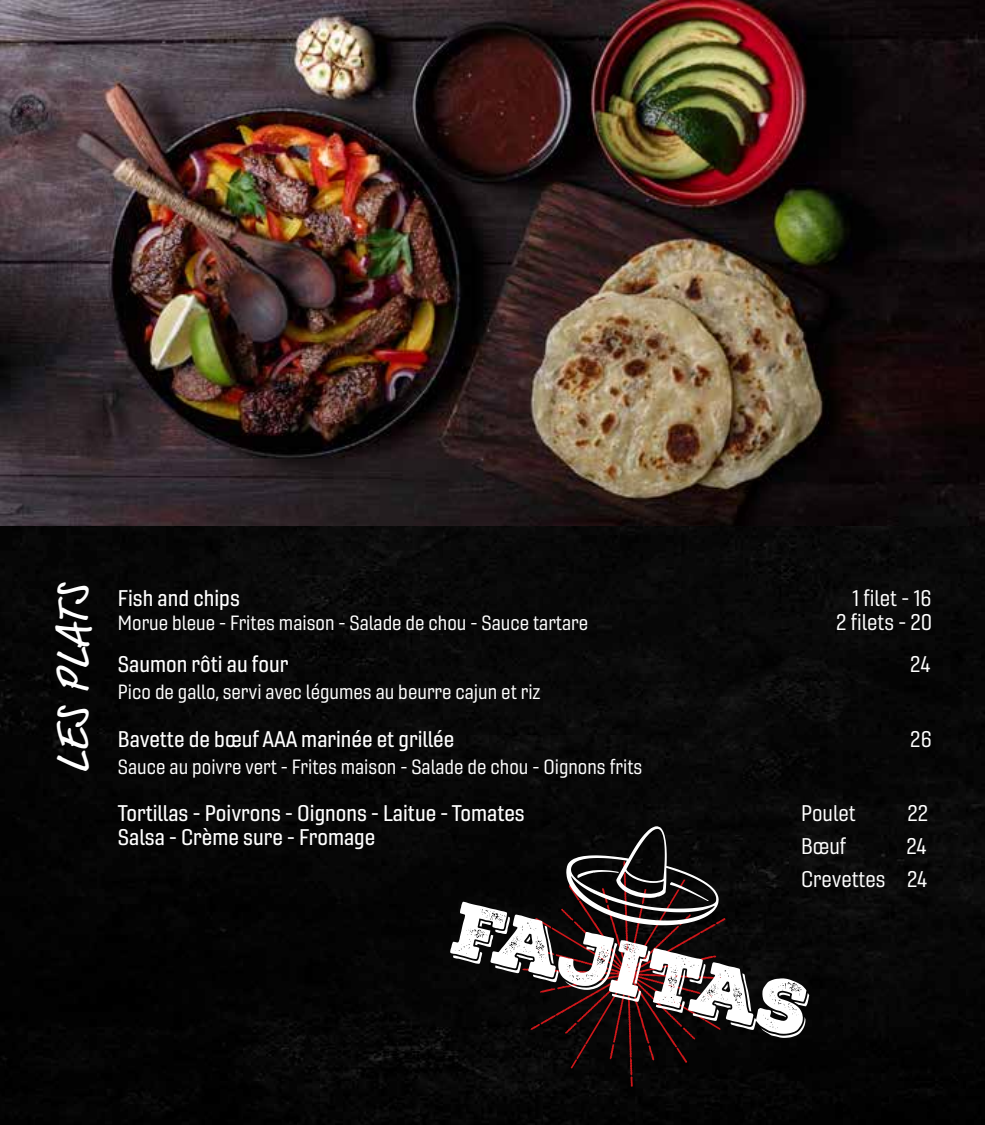
<style>
.page{position:relative;width:985px;height:1125px;background:#fff}
.page>*{position:absolute;margin:0;border:0;box-sizing:border-box;transform-origin:0 0}
.t1{font:46px "Market Pro";color:#fff}
.t2{font:22px/24px "Gineso Nor Med";color:#fff}
.t3{font:22px/33px "Gineso Nor Reg";color:#fff;text-align:right}
.t4{font:20px "Gineso Nor Reg";color:#fff}
</style>
<div class="page">
<div style="left:0;top:525px;width:985px;height:600px;background:#070707"></div>
<img style="left:0;top:0;width:985px;height:525px">
<svg style="left:450px;top:826px;width:359px;height:261px;background:#353030"></svg>
<h1 class="t1" style="left:42px;top:774px;width:193px;rotate:-90deg">LES PLATS</h1>
<p class="t2" style="left:118px;top:586px;width:123px">Fish and chips</p>
<p class="t3" style="left:852px;top:581px;width:81px">1 filet - 16</p>
<p class="t4" style="left:118px;top:610px;width:472px">Morue bleue - Frites maison - Salade de chou - Sauce tartare</p>
<p class="t3" style="left:836px;top:605px;width:98px">2 filets - 20</p>
<p class="t2" style="left:118px;top:652px;width:172px">Saumon rôti au four</p>
<p class="t3" style="left:910px;top:647px;width:22px">24</p>
<p class="t4" style="left:118px;top:679px;width:424px">Pico de gallo, servi avec légumes au beurre cajun et riz</p>
<p class="t2" style="left:118px;top:727px;width:338px">Bavette de bœuf AAA marinée et grillée</p>
<p class="t3" style="left:910px;top:722px;width:23px">26</p>
<p class="t4" style="left:118px;top:754px;width:526px">Sauce au poivre vert - Frites maison - Salade de chou - Oignons frits</p>
<p class="t2" style="left:118px;top:801px;width:408px">Tortillas - Poivrons - Oignons - Laitue - Tomates<br>Salsa - Crème sure - Fromage</p>
<p class="t3" style="left:801px;top:797px;width:56px">Poulet</p>
<p class="t3" style="left:907px;top:797px;width:22px">22</p>
<p class="t3" style="left:801px;top:830px;width:47px">Bœuf</p>
<p class="t3" style="left:801px;top:830px;width:128px">24<br>Crevettes 24</p>
</div>
